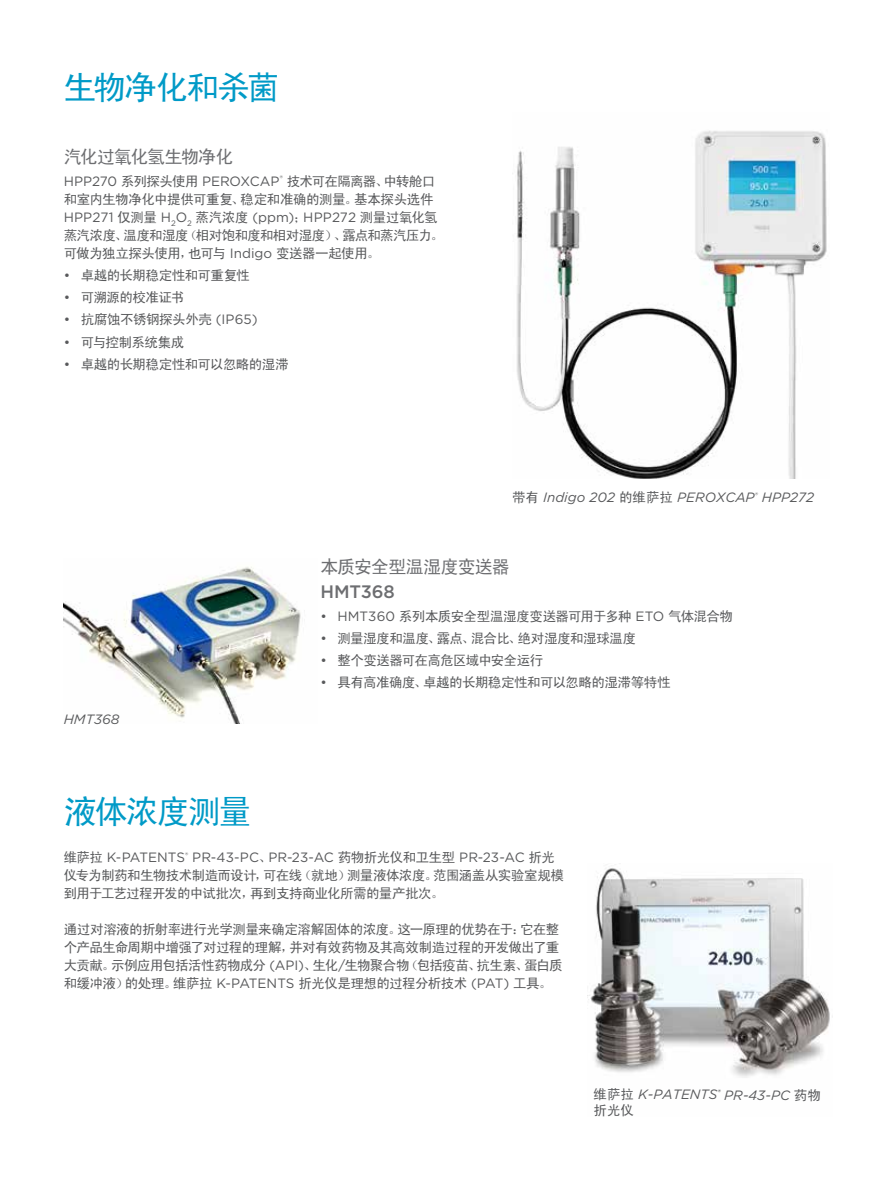
<style>
.page{position:relative;width:893px;height:1191px;background:#fff}
.page>*{position:absolute;margin:0;border:0;box-sizing:border-box;transform-origin:0 0}
.t1{font:33px "Sim Hei";letter-spacing:-.065em;color:#009ac7}
.t2{font:18px "Sim Hei";letter-spacing:-.055em;color:#6d6e71}
.t3{font:500 18px "Gotham";letter-spacing:-.005em;color:#6d6e71}
.t4{font:13.5px/18px "Sim Hei";letter-spacing:-.04em;color:#58595b}
.t5{font:13.5px "Gotham";letter-spacing:.005em;color:#58595b}
.t6{font:italic 13.5px "Gotham";color:#58595b}
.s1{font-family:"Gotham"}
.s2{font-family:"Sim Hei"}
.s3{font-family:"Sim Hei";font-style:normal}
</style>
<div class="page">
<img style="left:512px;top:130px;width:315px;height:349px">
<img style="left:588px;top:868px;width:245px;height:210px">
<img style="left:64px;top:567px;width:241px;height:156px">
<h1 class="t1" style="left:64px;top:71px;width:218px">生物净化和杀菌</h1>
<h2 class="t2" style="left:64px;top:148px;width:171px">汽化过氧化氢生物净化</h2>
<p class="t4" style="left:64px;top:172px;width:373px"><span class="s1">HPP270</span> 系列探头使用 <span class="s1">PEROXCAP</span><sup>®</sup> 技术可在隔离器、中转舱口和室内生物净化中提供可重复、稳定和准确的测量。基本探头选件</p>
<p class="t5" style="left:64px;top:208px;width:375px">HPP271 <span class="s2">仅测量</span> H<sub>2</sub>O<sub>2</sub> <span class="s2">蒸汽浓度</span> (ppm)<span class="s2">；</span>HPP272 <span class="s2">测量过氧化氢</span></p>
<p class="t4" style="left:64px;top:226px;width:382px">蒸汽浓度、温度和湿度（相对饱和度和相对湿度）、露点和蒸汽压力。可做为独立探头使用，也可与 <span class="s1">Indigo</span> 变送器一起使用。</p>
<p class="t4" style="left:64px;top:266px;width:187px"><span class="s1">•</span> 卓越的长期稳定性和可重复性</p>
<p class="t4" style="left:64px;top:288px;width:122px"><span class="s1">•</span> 可溯源的校准证书</p>
<p class="t4" style="left:64px;top:310px;width:195px"><span class="s1">•</span> 抗腐蚀不锈钢探头外壳 <span class="s1">(IP65)</span></p>
<p class="t4" style="left:64px;top:333px;width:122px"><span class="s1">•</span> 可与控制系统集成</p>
<p class="t4" style="left:64px;top:355px;width:226px"><span class="s1">•</span> 卓越的长期稳定性和可以忽略的湿滞</p>
<p class="t6" style="left:512px;top:489px;width:303px"><span class="s3">带有</span> Indigo 202 <span class="s3">的维萨拉</span> PEROXCAP<sup>®</sup> HPP272</p>
<p class="t6" style="left:64px;top:710px;width:57px">HMT368</p>
<h1 class="t1" style="left:64px;top:794px;width:189px">液体浓度测量</h1>
<h2 class="t2" style="left:320px;top:557px;width:191px">本质安全型温湿度变送器</h2>
<h2 class="t3" style="left:320px;top:580px;width:76px">HMT368</h2>
<p class="t4" style="left:320px;top:607px;width:414px"><span class="s1">• HMT360</span> 系列本质安全型温湿度变送器可用于多种 <span class="s1">ETO</span> 气体混合物</p>
<p class="t4" style="left:320px;top:629px;width:318px"><span class="s1">•</span> 测量湿度和温度、露点、混合比、绝对湿度和湿球温度</p>
<p class="t4" style="left:320px;top:651px;width:225px"><span class="s1">•</span> 整个变送器可在高危区域中安全运行</p>
<p class="t4" style="left:320px;top:673px;width:352px"><span class="s1">•</span> 具有高准确度、卓越的长期稳定性和可以忽略的湿滞等特性</p>
<p class="t5" style="left:64px;top:849px;width:493px"><span class="s2">维萨拉</span> K-PATENTS<sup>®</sup> PR-43-PC<span class="s2">、</span>PR-23-AC <span class="s2">药物折光仪和卫生型</span> PR-23-AC <span class="s2">折光</span></p>
<p class="t4" style="left:64px;top:866px;width:502px">仪专为制药和生物技术制造而设计，可在线（就地）测量液体浓度。范围涵盖从实验室规模到用于工艺过程开发的中试批次，再到支持商业化所需的量产批次。</p>
<p class="t4" style="left:64px;top:920px;width:500px">通过对溶液的折射率进行光学测量来确定溶解固体的浓度。这一原理的优势在于：它在整个产品生命周期中增强了对过程的理解，并对有效药物及其高效制造过程的开发做出了重大贡献。示例应用包括活性药物成分 <span class="s1">(API)</span>、生化<span class="s1">/</span>生物聚合物（包括疫苗、抗生素、蛋白质和缓冲液）的处理。维萨拉 <span class="s1">K-PATENTS</span> 折光仪是理想的过程分析技术 <span class="s1">(PAT)</span> 工具。</p>
<p class="t6" style="left:594px;top:1086px;width:229px"><span class="s3">维萨拉</span> K-PATENTS<sup>®</sup> PR-43-PC <span class="s3">药物</span></p>
<p class="t4" style="left:594px;top:1100px;width:42px">折光仪</p>
</div>
